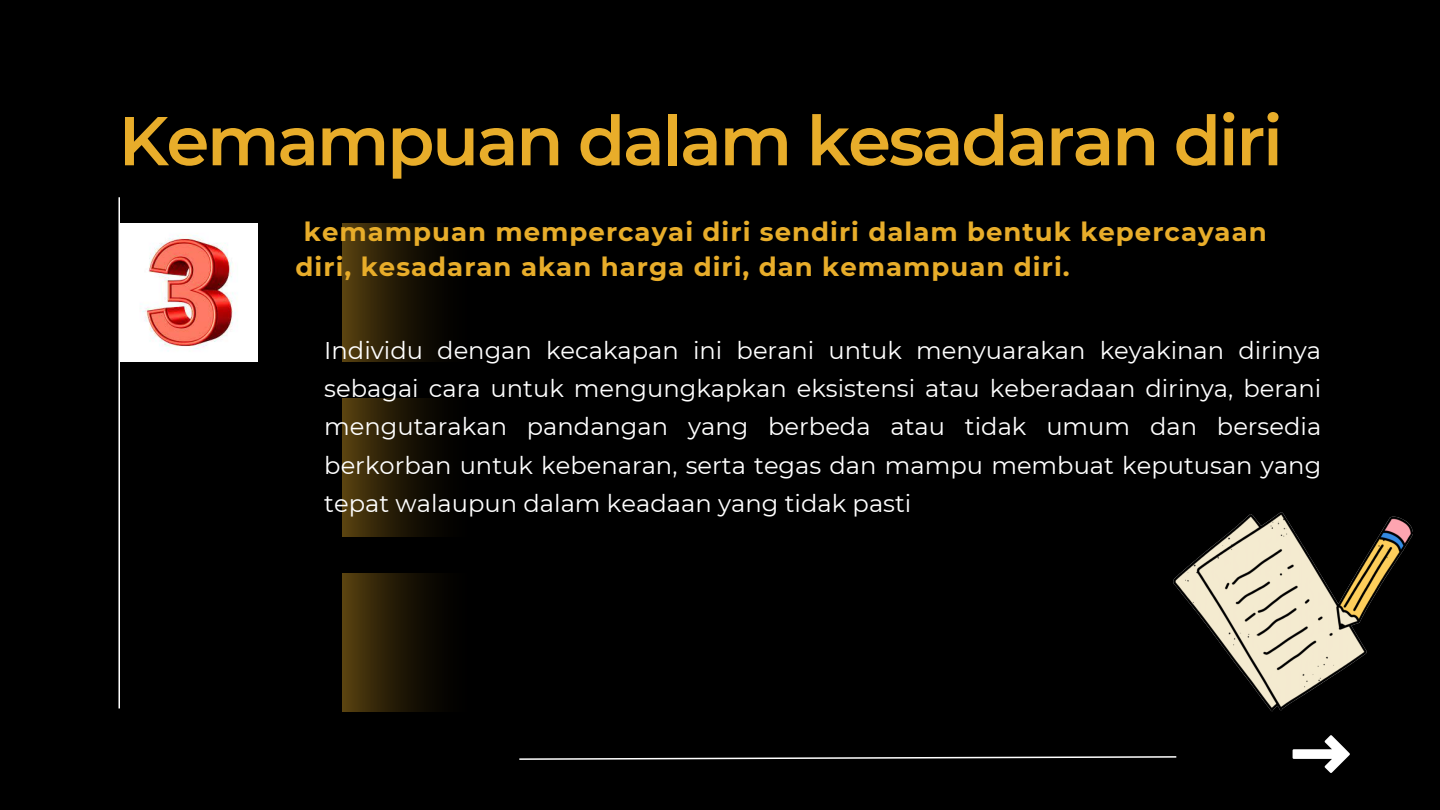
<style>
.page{position:relative;width:1440px;height:810px;background:#000}
.page>*{position:absolute;margin:0;border:0;box-sizing:border-box;transform-origin:0 0}
.t1{font:600 69px "Montserrat";letter-spacing:-.035em;color:#e8ad2a}
.t2{font:700 26px/35.6px "Montserrat";letter-spacing:.04em;color:#e8ad2a}
.t3{font:24.2px/38.2px "Montserrat";color:#fff;text-align:justify}
</style>
<div class="page">
<div style="left:342px;top:224px;width:138px;height:138px;background:linear-gradient(to right,#4d390d,#000)"></div>
<img style="left:120px;top:224px;width:138px;height:138px">
<div style="left:342px;top:398px;width:138px;height:138px;background:linear-gradient(to right,#4d390d,#000)"></div>
<div style="left:342px;top:573px;width:138px;height:138px;background:linear-gradient(to right,#4d390d,#000)"></div>
<hr style="left:118px;top:197px;width:2px;height:511px;background:#fff">
<svg style="left:1293px;top:735px;width:57px;height:38px"></svg>
<svg style="left:519px;top:756px;width:658px;height:4px"></svg>
<img style="left:1173px;top:512px;width:240px;height:199px">
<h1 class="t1" style="left:118px;top:98px;width:1166px">Kemampuan dalam kesadaran diri</h1>
<h2 class="t2" style="left:296px;top:213px;width:973px;text-indent:8px">kemampuan mempercayai diri sendiri dalam bentuk kepercayaan diri, kesadaran akan harga diri, dan kemampuan diri.</h2>
<p class="t3" style="left:324px;top:331px;width:998px">Individu dengan kecakapan ini berani untuk menyuarakan keyakinan dirinya sebagai cara untuk mengungkapkan eksistensi atau keberadaan dirinya, berani mengutarakan pandangan yang berbeda atau tidak umum dan bersedia berkorban untuk kebenaran, serta tegas dan mampu membuat keputusan yang tepat walaupun dalam keadaan yang tidak pasti</p>
</div>
